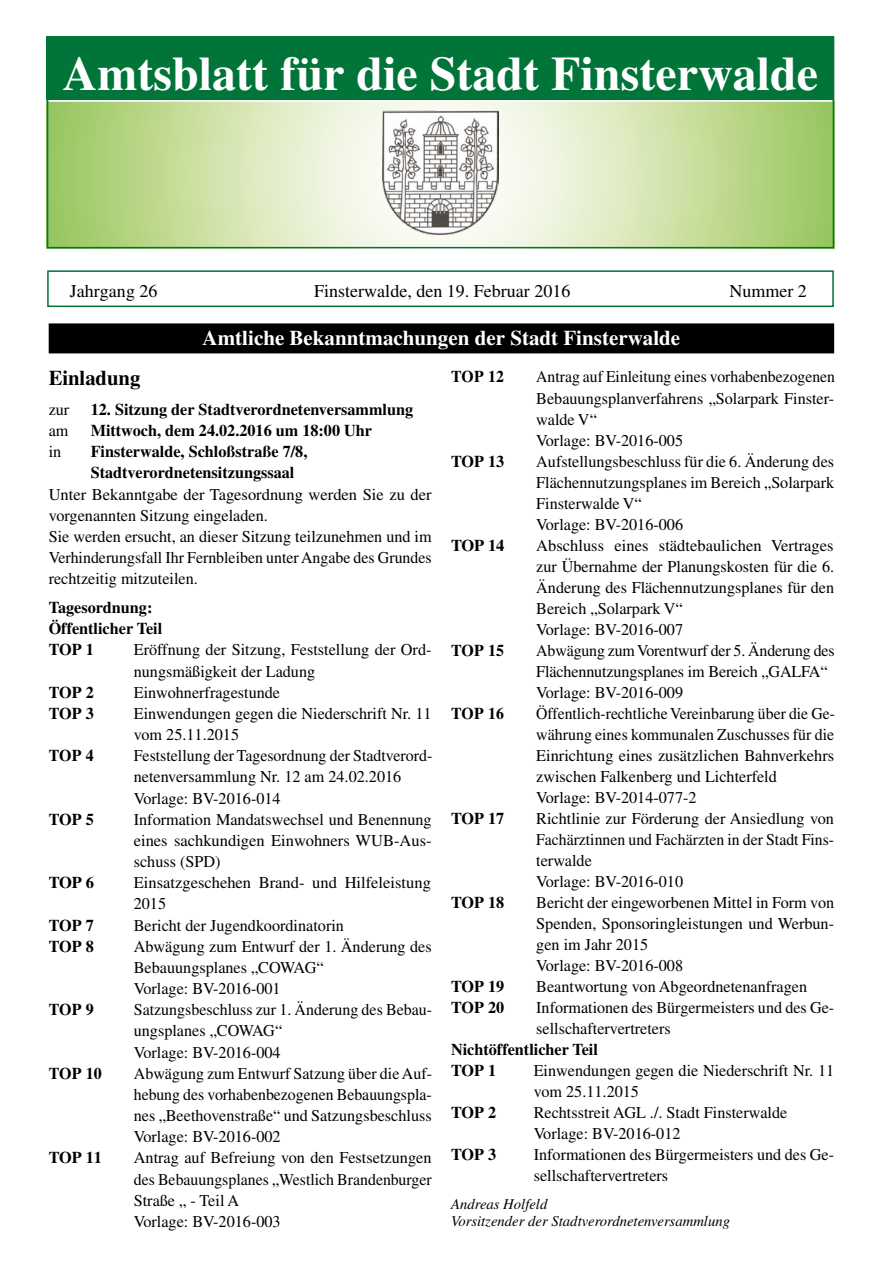
<style>
.page{position:relative;width:881px;height:1263px;background:#fff}
.page>*{position:absolute;margin:0;border:0;box-sizing:border-box;transform-origin:0 0}
.t1{font:700 48px "Times LT";color:#fff}
.t2{font:700 21px "Times LT";color:#fff}
.t3{font:700 21px "Times LT";color:#000}
.t4{font:18px "Times LT";color:#000}
.t5{font:16.5px/21.1px "Times LT";color:#000}
.t6{font:16.5px/21px "Times LT";color:#000;scale:.95 1}
.t7{font:700 16.5px/21.1px "Times LT";color:#000}
.t8{font:16.5px/21.1px "Times LT";color:#000;scale:.96 1}
.t9{font:700 16.5px "Times LT";color:#000;scale:.95 1}
.t10{font:700 16.5px "Times LT";color:#000;scale:.96 1}
.t11{font:italic 15px/17.4px "Times LT";color:#000}
</style>
<div class="page">
<div style="left:47px;top:270px;width:786px;height:37px;border:2px solid #007439"></div>
<svg style="left:47px;top:102px;width:786px;height:147px;background:#cedfaf"></svg>
<div style="left:47px;top:36px;width:786px;height:64px;background:#007439"></div>
<div style="left:47px;top:37px;width:786px;height:211px;border:2px solid #007439"></div>
<div style="left:49px;top:323px;width:784px;height:30px;background:#000"></div>
<h1 class="t1" style="left:63px;top:45px;width:756px">Amtsblatt für die Stadt Finsterwalde</h1>
<p class="t4" style="left:70px;top:281px;width:89px">Jahrgang 26</p>
<p class="t4" style="left:314px;top:281px;width:257px">Finsterwalde, den 19. Februar 2016</p>
<p class="t4" style="left:729px;top:281px;width:79px">Nummer 2</p>
<p class="t2" style="left:202px;top:325px;width:479px">Amtliche Bekanntmachungen der Stadt Finsterwalde</p>
<p class="t3" style="left:49px;top:366px;width:93px">Einladung</p>
<p class="t5" style="left:49px;top:399px;width:22px">zur</p>
<p class="t7" style="left:91px;top:398px;width:324px">12. Sitzung der Stadtverordnetenversammlung</p>
<p class="t5" style="left:49px;top:420px;width:21px">am</p>
<p class="t7" style="left:91px;top:420px;width:283px">Mittwoch, dem 24.02.2016 um 18:00 Uhr</p>
<p class="t5" style="left:49px;top:441px;width:14px">in</p>
<p class="t7" style="left:91px;top:441px;width:218px">Finsterwalde, Schloßstraße 7/8,<br>Stadtverordnetensitzungssaal</p>
<p class="t5" style="left:49px;top:483px;width:384px">Unter Bekanntgabe der Tagesordnung werden Sie zu der vorgenannten Sitzung eingeladen.<br>Sie werden ersucht, an dieser Sitzung teilzunehmen und im Verhinderungsfall Ihr Fernbleiben unter Angabe des Grundes rechtzeitig mitzuteilen.</p>
<p class="t7" style="left:49px;top:597px;width:115px">Tagesordnung:<br>Öffentlicher Teil<br>TOP 1</p>
<p class="t5" style="left:134px;top:639px;width:299px">Eröffnung der Sitzung, Feststellung der Ord&shy;nungsmäßigkeit der Ladung</p>
<p class="t7" style="left:49px;top:681px;width:47px">TOP 2</p>
<p class="t5" style="left:134px;top:681px;width:148px">Einwohnerfragestunde</p>
<p class="t7" style="left:49px;top:702px;width:47px">TOP 3</p>
<p class="t5" style="left:134px;top:703px;width:299px">Einwendungen gegen die Niederschrift Nr. 11 vom 25.11.2015</p>
<p class="t10" style="left:49px;top:746px;width:48px">TOP 4</p>
<p class="t8" style="left:134px;top:745px;width:312px">Feststellung der Tagesordnung der Stadtverord&shy;netenversammlung Nr. 12 am 24.02.2016<br>Vorlage: BV-2016-014</p>
<p class="t7" style="left:49px;top:808px;width:47px">TOP 5</p>
<p class="t5" style="left:134px;top:808px;width:299px;text-align:justify">Information Mandatswechsel und Benennung eines sachkundigen Einwohners WUB-Aus&shy;schuss (SPD)</p>
<p class="t7" style="left:49px;top:872px;width:47px">TOP 6</p>
<p class="t5" style="left:134px;top:872px;width:298px">Einsatzgeschehen Brand- und Hilfeleistung<br>2015</p>
<p class="t7" style="left:49px;top:914px;width:47px">TOP 7</p>
<p class="t5" style="left:134px;top:914px;width:211px">Bericht der Jugendkoordinatorin</p>
<p class="t7" style="left:49px;top:935px;width:47px">TOP 8</p>
<p class="t5" style="left:134px;top:935px;width:299px">Abwägung zum Entwurf der 1. Änderung des<br>Bebauungsplanes „COWAG“<br>Vorlage: BV-2016-001</p>
<p class="t7" style="left:49px;top:999px;width:46px">TOP 9</p>
<p class="t5" style="left:134px;top:999px;width:300px">Satzungsbeschluss zur 1. Änderung des Bebau&shy;ungsplanes „COWAG“<br>Vorlage: BV-2016-004</p>
<p class="t7" style="left:49px;top:1062px;width:55px">TOP 10</p>
<p class="t5" style="left:134px;top:1062px;width:299px;text-align:justify">Abwägung zum Entwurf Satzung über die Auf&shy;hebung des vorhabenbezogenen Bebauungspla&shy;nes „Beethovenstraße“ und Satzungsbeschluss Vorlage: BV-2016-002</p>
<p class="t7" style="left:49px;top:1147px;width:55px">TOP 11</p>
<p class="t5" style="left:134px;top:1147px;width:299px">Antrag auf Befreiung von den Festsetzungen des Bebauungsplanes „Westlich Brandenburger<br>Straße „ - Teil A<br>Vorlage: BV-2016-003</p>
<p class="t9" style="left:451px;top:367px;width:57px">TOP 12</p>
<p class="t6" style="left:536px;top:366px;width:316px">Antrag auf Einleitung eines vorhabenbezogenen<br>Bebauungsplanverfahrens „Solarpark Finster&shy;walde V“<br>Vorlage: BV-2016-005</p>
<p class="t7" style="left:451px;top:450px;width:55px">TOP 13</p>
<p class="t5" style="left:536px;top:450px;width:299px">Aufstellungsbeschluss für die 6. Änderung des Flächennutzungsplanes im Bereich „Solarpark Finsterwalde V“<br>Vorlage: BV-2016-006</p>
<p class="t7" style="left:451px;top:534px;width:55px">TOP 14</p>
<p class="t5" style="left:536px;top:534px;width:299px">Abschluss eines städtebaulichen Vertrages zur Übernahme der Planungskosten für die 6.<br>Änderung des Flächennutzungsplanes für den Bereich „Solarpark V“<br>Vorlage: BV-2016-007</p>
<p class="t10" style="left:451px;top:640px;width:57px">TOP 15</p>
<p class="t8" style="left:536px;top:639px;width:312px">Abwägung zum Vorentwurf der 5. Änderung des<br>Flächennutzungsplanes im Bereich „GALFA“<br>Vorlage: BV-2016-009</p>
<p class="t9" style="left:451px;top:703px;width:57px">TOP 16</p>
<p class="t6" style="left:536px;top:702px;width:316px">Öffentlich-rechtliche Vereinbarung über die Ge&shy;währung eines kommunalen Zuschusses für die Einrichtung eines zusätzlichen Bahnverkehrs zwischen Falkenberg und Lichterfeld Vorlage: BV-2014-077-2</p>
<p class="t7" style="left:451px;top:807px;width:55px">TOP 17</p>
<p class="t5" style="left:536px;top:807px;width:299px">Richtlinie zur Förderung der Ansiedlung von<br>Fachärztinnen und Fachärzten in der Stadt Fins&shy;terwalde<br>Vorlage: BV-2016-010</p>
<p class="t7" style="left:451px;top:891px;width:55px">TOP 18</p>
<p class="t5" style="left:536px;top:891px;width:299px">Bericht der eingeworbenen Mittel in Form von<br>Spenden, Sponsoringleistungen und Werbun&shy;gen im Jahr 2015<br>Vorlage: BV-2016-008</p>
<p class="t7" style="left:451px;top:975px;width:55px">TOP 19</p>
<p class="t5" style="left:536px;top:975px;width:272px">Beantwortung von Abgeordnetenanfragen</p>
<p class="t7" style="left:451px;top:996px;width:55px">TOP 20</p>
<p class="t5" style="left:536px;top:996px;width:299px">Informationen des Bürgermeisters und des Ge&shy;sellschaftervertreters</p>
<p class="t7" style="left:451px;top:1038px;width:148px">Nichtöffentlicher Teil<br>TOP 1</p>
<p class="t5" style="left:533px;top:1059px;width:302px">Einwendungen gegen die Niederschrift Nr. 11 vom 25.11.2015</p>
<p class="t7" style="left:451px;top:1101px;width:47px">TOP 2</p>
<p class="t5" style="left:533px;top:1101px;width:255px">Rechtsstreit AGL ./. Stadt Finsterwalde<br>Vorlage: BV-2016-012</p>
<p class="t7" style="left:451px;top:1143px;width:47px">TOP 3</p>
<p class="t5" style="left:533px;top:1143px;width:302px">Informationen des Bürgermeisters und des Ge&shy;sellschaftervertreters</p>
<p class="t11" style="left:451px;top:1194px;width:280px">Andreas Holfeld<br>Vorsitzender der Stadtverordnetenversammlung</p>
</div>
